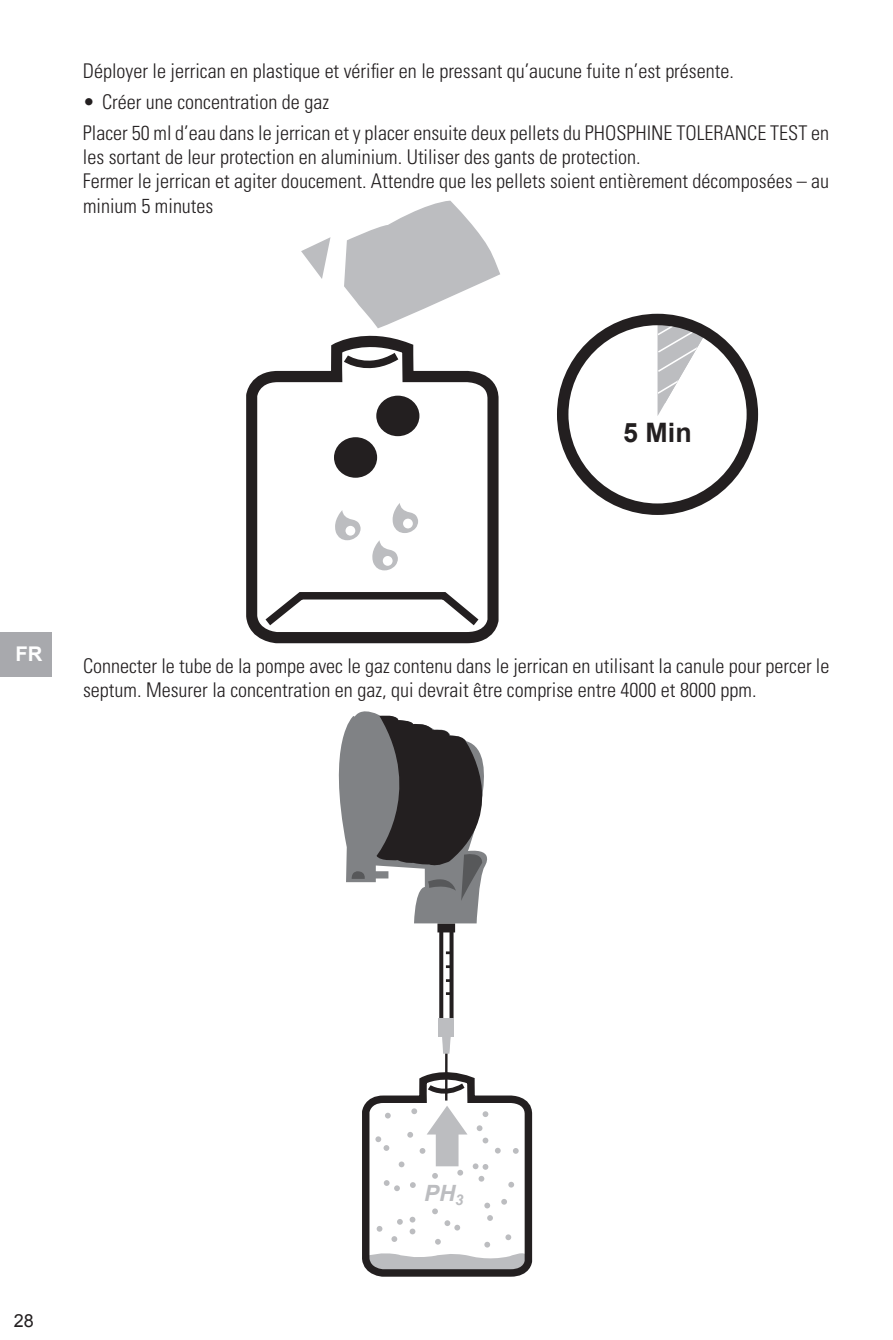
<style>
.page{position:relative;width:893px;height:1340px;background:#fff}
.page>*{position:absolute;margin:0;border:0;box-sizing:border-box;transform-origin:0 0}
.t1{font:700 26.78px "Arial";color:#231f20}
.t2{font:italic 700 22.5px "Arial";color:#bcbdc0}
.t3{font:300 condensed 20.25px/24.3px "Univers LT Std";color:#231f20}
.t4{font:700 20.25px "Arial";color:#fff}
.t5{font:18px "Arial";color:#231f20}
</style>
<div class="page">
<div style="left:0;top:631px;width:51px;height:45px;background:#a8a9ad"></div>
<svg style="left:657px;top:319px;width:49px;height:97px"></svg>
<div style="left:557px;top:314px;width:201px;height:201px;border:11px solid #231f20;border-radius:50%"></div>
<svg style="left:246px;top:335px;width:253px;height:309px"></svg>
<svg style="left:339px;top:346px;width:68px;height:27px"></svg>
<svg style="left:257px;top:588px;width:229px;height:45px"></svg>
<svg style="left:335px;top:510px;width:26px;height:30px"></svg>
<div style="left:345px;top:526px;width:10px;height:9px;background:#fff;border-radius:50%"></div>
<svg style="left:372px;top:540px;width:26px;height:30px"></svg>
<div style="left:383px;top:556px;width:10px;height:10px;background:#fff;border-radius:50%"></div>
<div style="left:376px;top:395px;width:43px;height:41px;background:#231f20;border-radius:50%"></div>
<svg style="left:393px;top:503px;width:25px;height:30px"></svg>
<div style="left:403px;top:518px;width:10px;height:10px;background:#fff;border-radius:50%"></div>
<div style="left:334px;top:437px;width:43px;height:41px;background:#231f20;border-radius:50%"></div>
<svg style="left:344px;top:201px;width:156px;height:127px"></svg>
<svg style="left:301px;top:237px;width:29px;height:42px"></svg>
<svg style="left:362px;top:1072px;width:171px;height:205px"></svg>
<div style="left:439px;top:925px;width:15px;height:97px;border:4px solid #231f20"></div>
<div style="left:437px;top:923px;width:18px;height:9px;background:#231f20"></div>
<svg style="left:446px;top:951px;width:6px;height:3px"></svg>
<svg style="left:446px;top:965px;width:6px;height:3px"></svg>
<svg style="left:446px;top:979px;width:6px;height:2px"></svg>
<svg style="left:446px;top:992px;width:6px;height:3px"></svg>
<svg style="left:338px;top:711px;width:150px;height:212px"></svg>
<div style="left:369px;top:871px;width:19px;height:7px;background:#808285"></div>
<div style="left:439px;top:1018px;width:15px;height:18px;background:#bcbdc0"></div>
<hr style="left:445px;top:1045px;width:3px;height:55px;background:#231f20">
<svg style="left:442px;top:1036px;width:9px;height:17px"></svg>
<p class="t3" style="left:83px;top:59px;width:652px">Déployer le jerrican en plastique et vérifier en le pressant qu’aucune fuite n’est présente.</p>
<p class="t3" style="left:83px;top:87px;width:748px;line-height:30.6px">• Créer une concentration de gaz<br>Placer 50 ml d’eau dans le jerrican et y placer ensuite deux pellets du PHOSPHINE TOLERANCE TEST en</p>
<p class="t3" style="left:83px;top:145px;width:748px">les sortant de leur protection en aluminium. Utiliser des gants de protection.<br>Fermer le jerrican et agiter doucement. Attendre que les pellets soient entièrement décomposées – au minium 5 minutes</p>
<h1 class="t1" style="left:623px;top:422px;width:70px">5 Min</h1>
<p class="t4" style="left:16px;top:642px;width:28px">FR</p>
<p class="t3" style="left:83px;top:654px;width:748px">Connecter le tube de la pompe avec le gaz contenu dans le jerrican en utilisant la canule pour percer le septum. Mesurer la concentration en gaz, qui devrait être comprise entre 4000 et 8000 ppm.</p>
<p class="t5" style="left:14px;top:1310px;width:22px">28</p>
<p class="t2" style="left:424px;top:1180px;width:41px">PH<sub>3</sub></p>
</div>
